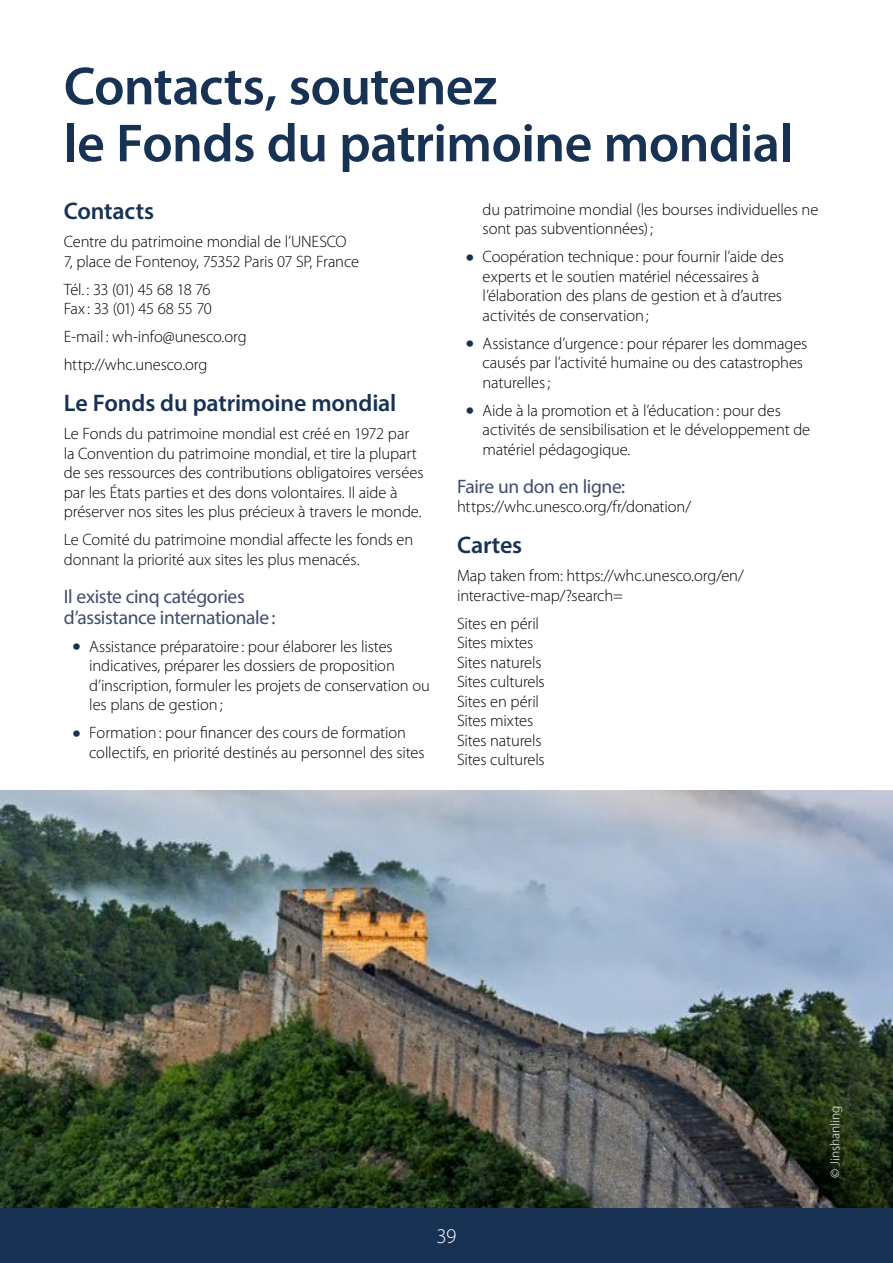
<style>
.page{position:relative;width:893px;height:1263px;background:#fff}
.page>*{position:absolute;margin:0;border:0;box-sizing:border-box;transform-origin:0 0}
.titre_01{font:600 54px/57px "Myriad Pro";letter-spacing:-.015em;color:#183254}
.t1{font:600 24px "Myriad Pro";letter-spacing:-.005em;color:#183254}
.t2{font:300 21px "Myriad Pro";color:#fff}
.Heading_4{font:19.5px/21px "Myriad Pro";letter-spacing:-.02em;color:#404c6c}
.Heading_4-2{font:300 16.5px/19.5px "Myriad Pro";letter-spacing:-.005em;color:#000}
.Heading_4-3{font:300 16.5px/19.5px "Myriad Pro";letter-spacing:-.04em;color:#000}
.copyright_blanc{font:300 13.5px "Myriad Pro";letter-spacing:-.005em;color:#fff}
.s1{font-size:36px;color:#183254}
</style>
<div class="page">
<div style="left:0;top:1208px;width:893px;height:55px;background:#183254"></div>
<img style="left:0;top:791px;width:893px;height:417px">
<p class="titre_01" style="left:64px;top:56px;width:731px">Contacts, soutenez<br>le Fonds du patrimoine mondial</p>
<p class="t1" style="left:64px;top:196px;width:92px">Contacts</p>
<p class="Heading_4-2" style="left:64px;top:232px;width:297px">Centre du patrimoine mondial de l’UNESCO<br>7, place de Fontenoy, 75352 Paris 07 SP, France</p>
<p class="Heading_4-3" style="left:64px;top:279px;width:150px">Tél. : 33 (01) 45 68 18 76<br>Fax : 33 (01) 45 68 55 70</p>
<p class="Heading_4-2" style="left:64px;top:327px;width:184px">E-mail : wh-info@unesco.org</p>
<p class="Heading_4-2" style="left:64px;top:355px;width:145px">http://whc.unesco.org</p>
<p class="t1" style="left:64px;top:388px;width:334px">Le Fonds du patrimoine mondial</p>
<p class="Heading_4-2" style="left:64px;top:424px;width:361px">Le Fonds du patrimoine mondial est créé en 1972 par la Convention du patrimoine mondial, et tire la plupart de ses ressources des contributions obligatoires versées par les États parties et des dons volontaires. Il aide à préserver nos sites les plus précieux à travers le monde.</p>
<p class="Heading_4-2" style="left:64px;top:530px;width:351px">Le Comité du patrimoine mondial affecte les fonds en donnant la priorité aux sites les plus menacés.</p>
<p class="Heading_4" style="left:64px;top:585px;width:213px">Il existe cinq catégories d’assistance internationale:</p>
<p class="Heading_4-2" style="left:89px;top:636px;width:342px;text-indent:-17px"><span class="s1">•</span> Assistance préparatoire : pour élaborer les listes indicatives, préparer les dossiers de proposition d’inscription, formuler les projets de conservation ou les plans de gestion;</p>
<p class="Heading_4-2" style="left:89px;top:723px;width:337px;text-indent:-17px"><span class="s1">•</span> Formation: pour financer des cours de formation collectifs, en priorité destinés au personnel des sites</p>
<p class="Heading_4-2" style="left:483px;top:199px;width:337px">du patrimoine mondial (les bourses individuelles ne sont pas subventionnées);</p>
<p class="Heading_4-2" style="left:483px;top:247px;width:303px;text-indent:-17px"><span class="s1">•</span> Coopération technique : pour fournir l’aide des experts et le soutien matériel nécessaires à l’élaboration des plans de gestion et à d’autres activités de conservation;</p>
<p class="Heading_4-2" style="left:483px;top:333px;width:326px;text-indent:-17px"><span class="s1">•</span> Assistance d’urgence : pour réparer les dommages causés par l’activité humaine ou des catastrophes naturelles;</p>
<p class="Heading_4-2" style="left:483px;top:400px;width:329px;text-indent:-17px"><span class="s1">•</span> Aide à la promotion et à l’éducation: pour des activités de sensibilisation et le développement de matériel pédagogique.</p>
<p class="Heading_4" style="left:457px;top:475px;width:170px">Faire un don en ligne:</p>
<p class="Heading_4-2" style="left:457px;top:497px;width:236px">https://whc.unesco.org/fr/donation/</p>
<p class="t1" style="left:457px;top:530px;width:67px">Cartes</p>
<p class="Heading_4-2" style="left:457px;top:566px;width:288px">Map taken from: https://whc.unesco.org/en/ interactive-map/?search=</p>
<p class="Heading_4-2" style="left:457px;top:613px;width:89px">Sites en péril<br>Sites mixtes<br>Sites naturels<br>Sites culturels<br>Sites en péril<br>Sites mixtes<br>Sites naturels<br>Sites culturels</p>
<p class="t2" style="left:437px;top:1223px;width:21px">39</p>
<p class="copyright_blanc" style="left:827px;top:1178px;width:74px;rotate:-90deg">© Jinshanling</p>
</div>
